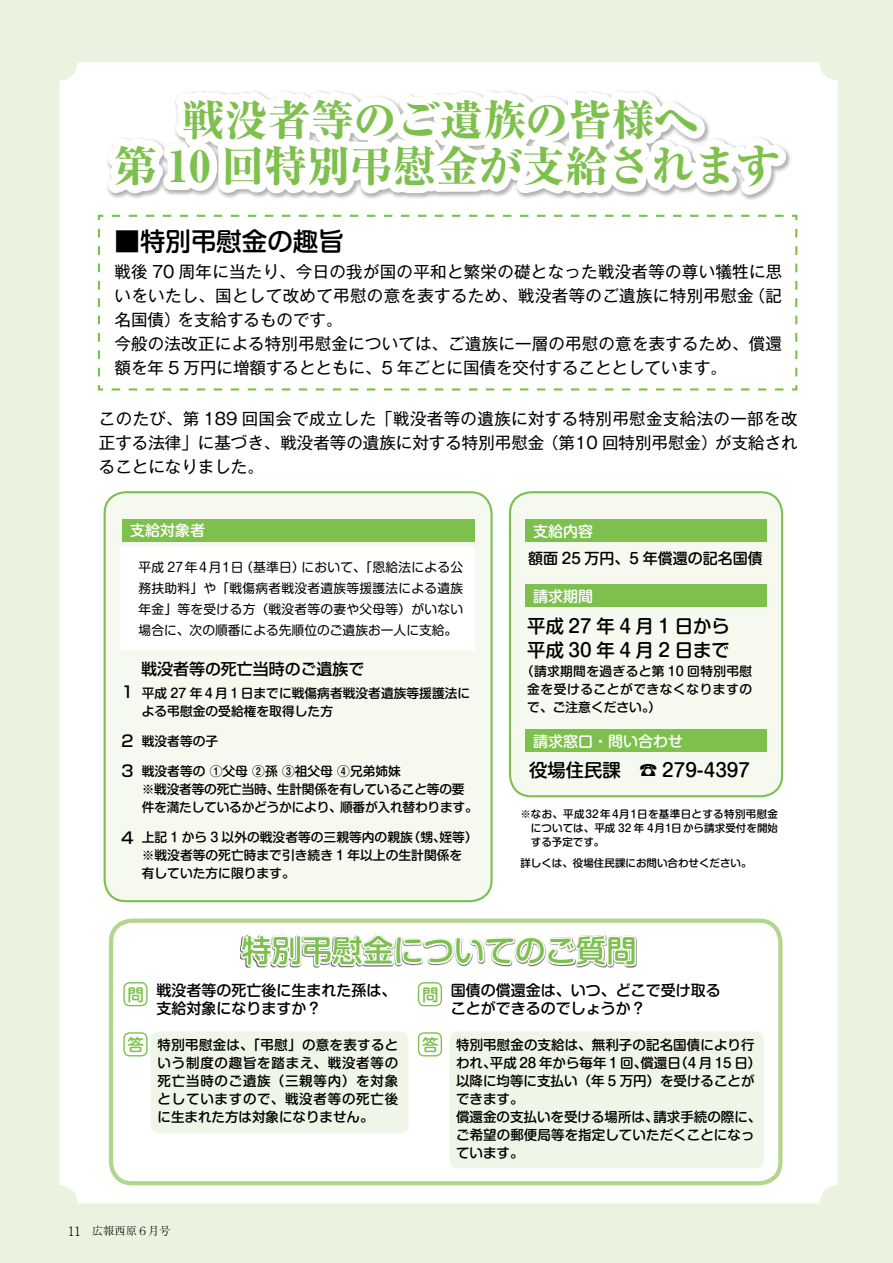
<style>
.page{position:relative;width:893px;height:1263px;background:#eaf3df}
.page>*{position:absolute;margin:0;border:0;box-sizing:border-box;transform-origin:0 0}
.t1{font:800 42.9px/46.7px "Ryumin Pr 6 N";color:#7ec04d;text-align:center}
.t2{font:500 30.45px "Shin M Go Pr 6 N";color:#7ec04d}
.t3{font:500 25.5px "Shin M Go Pr 6 N";color:#000}
.t4{font:500 18.3px/23.5px "Shin M Go Pr 6 N";color:#000}
.t5{font:500 16.65px "Shin M Go Pr 6 N";color:#7ec04d}
.t6{font:16.5px/24px "Gothic MB101 Pr 6 N";letter-spacing:.01em;color:#000}
.t7{font:500 15.9px/30.2px "Shin Go Pr 6 N";color:#000}
.t8{font:500 15px/18px "Shin M Go Pr 6 N";color:#000}
.t9{font:500 15px "Shin M Go Pr 6 N";color:#fff}
.t10{font:500 13.5px/18px "Shin M Go Pr 6 N";letter-spacing:.005em;color:#000}
.t11{font:500 12.75px/18px "Shin M Go Pr 6 N";color:#000}
.t12{font:12.75px/21px "Shin M Go Pr 6 N";letter-spacing:.02em;color:#000}
.t13{font:500 12.75px "Shin M Go Pr 6 N";letter-spacing:-.02em;color:#000}
.t14{font:300 12.75px "Ryumin Pr 6";color:#000}
.t15{font:300 11.25px "Ryumin Pr 6";color:#000}
.t16{font:500 10.5px/13.5px "Shin M Go Pr 6 N";letter-spacing:.005em;color:#000;text-align:justify}
</style>
<div class="page">
<div style="left:60px;top:62px;width:778px;height:1141px;background:#fff;border-radius:18px"></div>
<div style="left:109px;top:918px;width:673px;height:267px;border:4px solid #b2d68c;border-radius:21px"></div>
<svg style="left:239px;top:885px;width:399px;height:249px"></svg>
<div style="left:123px;top:982px;width:25px;height:24px;border:1px solid #7ec04d;border-radius:6px"></div>
<div style="left:418px;top:982px;width:24px;height:24px;border:1px solid #7ec04d;border-radius:6px"></div>
<div style="left:123px;top:1032px;width:25px;height:24px;border:1px solid #7ec04d;border-radius:6px"></div>
<div style="left:418px;top:1032px;width:24px;height:24px;border:1px solid #7ec04d;border-radius:6px"></div>
<div style="left:151px;top:1031px;width:257px;height:102px;background:#eff6e8;border-radius:9px"></div>
<div style="left:449px;top:1031px;width:315px;height:137px;background:#eff6e8;border-radius:9px"></div>
<svg style="left:59px;top:62px;width:738px;height:319px"></svg>
<svg style="left:97px;top:214px;width:701px;height:177px"></svg>
<div style="left:105px;top:492px;width:387px;height:409px;background:#f5f9f0;border-radius:21px"></div>
<div style="left:104px;top:491px;width:389px;height:411px;border:2px solid #7ec04d;border-radius:21px"></div>
<div style="left:510px;top:492px;width:272px;height:304px;background:#f5f9f0;border-radius:21px"></div>
<div style="left:509px;top:491px;width:274px;height:306px;border:2px solid #7ec04d;border-radius:21px"></div>
<div style="left:525px;top:519px;width:241px;height:23px;background:#7ec04d"></div>
<div style="left:122px;top:519px;width:353px;height:22px;background:#7ec04d"></div>
<div style="left:525px;top:585px;width:241px;height:22px;background:#7ec04d"></div>
<div style="left:525px;top:729px;width:241px;height:23px;background:#7ec04d"></div>
<div style="left:121px;top:547px;width:354px;height:103px;background:#fff"></div>
<h1 class="t1" style="left:114px;top:95px;width:667px">戦没者等のご遺族の皆様へ<br>第 10 回特別弔慰金が支給されます</h1>
<h3 class="t3" style="left:115px;top:221px;width:231px">■特別弔慰金の趣旨</h3>
<p class="t6" style="left:115px;top:259px;width:669px;text-align:right">戦後 70 周年に当たり、今日の我が国の平和と繁栄の礎となった戦没者等の尊い犠牲に思（記</p>
<p class="t6" style="left:178px;top:283px;width:578px;text-indent:-63px">いをいたし、国として改めて弔慰の意を表するため、戦没者等のご遺族に特別弔慰金を支給するものです。</p>
<p class="t6" style="left:115px;top:307px;width:669px">名国債）<br>今般の法改正による特別弔慰金については、ご遺族に一層の弔慰の意を表するため、償還額を年 5 万円に増額するとともに、5 年ごとに国債を交付することとしています。</p>
<p class="t6" style="left:99px;top:405px;width:700px;text-align:justify">このたび、第 189 回国会で成立した「戦没者等の遺族に対する特別弔慰金支給法の一部を改正する法律」に基づき、戦没者等の遺族に対する特別弔慰金（第10 回特別弔慰金）が支給されることになりました。</p>
<p class="t9" style="left:130px;top:518px;width:76px">支給対象者</p>
<p class="t12" style="left:240px;top:556px;width:66px">（基準日）</p>
<p class="t12" style="left:139px;top:556px;width:326px">平成 27年4月1日<br>務扶助料」や「戦傷病者戦没者遺族等援護法による遺族年金」等を受ける方（戦没者等の妻や父母等）がいない場合に、次の順番による先順位のご遺族お一人に支給。</p>
<p class="t12" style="left:302px;top:556px;width:163px">において、「恩給法による公</p>
<p class="t7" style="left:119px;top:676px;width:17px">１</p>
<p class="t7" style="left:119px;top:724px;width:17px">２<br>３</p>
<p class="t7" style="left:119px;top:822px;width:17px">４</p>
<p class="t7" style="left:141px;top:653px;width:225px">戦没者等の死亡当時のご遺族で</p>
<p class="t11" style="left:142px;top:683px;width:330px">平成 27 年４月１日までに戦傷病者戦没者遺族等援護法による弔慰金の受給権を取得した方</p>
<p class="t11" style="left:142px;top:731px;width:78px">戦没者等の子</p>
<p class="t11" style="left:277px;top:761px;width:189px;text-indent:-135px">戦没者等の ①父母 ②孫 ③祖父母 ④兄弟姉妹<br>生計関係を有していること等の要</p>
<p class="t13" style="left:142px;top:779px;width:139px">※戦没者等の死亡当時、</p>
<p class="t13" style="left:340px;top:797px;width:139px">順番が入れ替わります。</p>
<p class="t13" style="left:142px;top:797px;width:202px">件を満たしているかどうかにより、</p>
<p class="t11" style="left:408px;top:827px;width:40px">（甥、</p>
<p class="t11" style="left:439px;top:827px;width:40px">姪等(</p>
<p class="t11" style="left:142px;top:827px;width:322px">上記 1 から 3 以外の戦没者等の三親等内の親族<br>※戦没者等の死亡時まで引き続き 1 年以上の生計関係を有していた方に限ります。</p>
<p class="t9" style="left:533px;top:519px;width:61px">支給内容</p>
<p class="t8" style="left:528px;top:549px;width:236px">額面 25 万円、5 年償還の記名国債</p>
<p class="t9" style="left:533px;top:584px;width:61px">請求期間</p>
<p class="t4" style="left:527px;top:614px;width:204px">平成 27 年 4 月 1 日から平成 30 年 4 月 2 日まで</p>
<p class="t11" style="left:527px;top:662px;width:227px;text-align:justify;text-indent:-6px">（請求期間を過ぎると第 10 回特別弔慰金を受けることができなくなりますので、ご注意ください (。</p>
<p class="t9" style="left:533px;top:729px;width:151px">請求窓口・問い合わせ</p>
<p class="t4" style="left:529px;top:758px;width:93px">役場住民課</p>
<p class="t16" style="left:531px;top:807px;width:249px;text-indent:-10px">※なお、平成32年4月1日を基準日とする特別弔慰金については、平成 32 年 4月1日から請求受付を開始する予定です。</p>
<p class="t16" style="left:520px;top:855px;width:232px">詳しくは、役場住民課にお問い合わせください。</p>
<p class="t4" style="left:639px;top:758px;width:112px">☎ 279-4397</p>
<p class="t5" style="left:128px;top:981px;width:18px">問</p>
<p class="t5" style="left:128px;top:1031px;width:18px">答</p>
<h2 class="t2" style="left:241px;top:926px;width:397px">特別弔慰金についてのご質問</h2>
<p class="t8" style="left:156px;top:981px;width:241px">戦没者等の死亡後に生まれた孫は、支給対象になりますか?</p>
<p class="t8" style="left:451px;top:981px;width:271px">国債の償還金は、いつ、どこで受け取る</p>
<p class="t5" style="left:422px;top:981px;width:18px">問</p>
<p class="t8" style="left:451px;top:999px;width:196px">ことができるのでしょうか？</p>
<p class="t10" style="left:158px;top:1035px;width:242px">特別弔慰金は、「弔慰」の意を表すると</p>
<p class="t10" style="left:158px;top:1053px;width:242px;text-align:justify">いう制度の趣旨を踏まえ、戦没者等の死亡当時のご遺族（三親等内）を対象としていますので、戦没者等の死亡後に生まれた方は対象になりません。</p>
<p class="t5" style="left:422px;top:1031px;width:18px">答</p>
<p class="t10" style="left:674px;top:1035px;width:89px;text-indent:-218px">特別弔慰金の支給は、無利子の記名国債により行（4 月 15 日(</p>
<p class="t10" style="left:490px;top:1053px;width:159px">平成 28 年から毎年 1 回、</p>
<p class="t10" style="left:640px;top:1053px;width:42px">償還日</p>
<p class="t10" style="left:456px;top:1053px;width:42px">われ、</p>
<p class="t10" style="left:456px;top:1071px;width:300px">以降に均等に支払い（年 5 万円）を受けることが</p>
<p class="t10" style="left:456px;top:1089px;width:69px">できます。</p>
<p class="t10" style="left:653px;top:1107px;width:109px">請求手続の際に、</p>
<p class="t10" style="left:456px;top:1107px;width:300px">償還金の支払いを受ける場所は、<br>ご希望の郵便局等を指定していただくことになっています。</p>
<p class="t15" style="left:81px;top:1222px;width:91px">　広報西原６月号</p>
<p class="t14" style="left:68px;top:1221px;width:14px">11</p>
</div>
